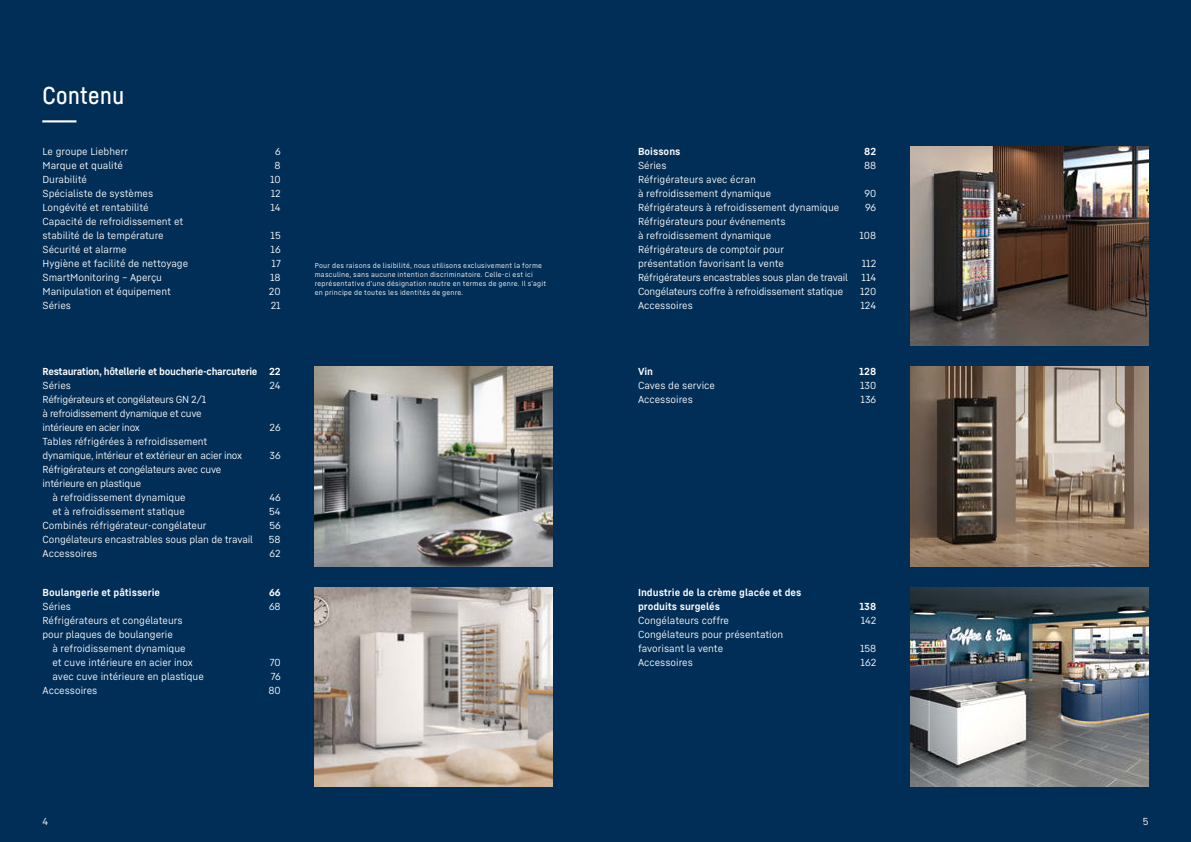
<style>
.page{position:relative;width:1191px;height:842px;background:#002e57}
.page>*{position:absolute;margin:0;border:0;box-sizing:border-box;transform-origin:0 0}
.t1{font:24px/31.5px "Liebherr Head";letter-spacing:.02em;color:#fff}
.t2{font:10px/14px "Liebherr Text";color:#fff}
.t3{font:10px/14px "Liebherr Text";letter-spacing:-.02em;color:#fff}
.t4{font:700 10px/14px "Liebherr Text";color:#fff}
.t5{font:10px/14px "Liebherr Text";letter-spacing:-.03em;color:#fff}
.t6{font:700 10px "Liebherr Text";letter-spacing:-.03em;color:#fff}
.t7{font:10px "Liebherr Text";letter-spacing:-.025em;color:#fff}
.t8{font:7px/9px "Liebherr Text";letter-spacing:.03em;color:#fff}
</style>
<div class="page">
<img style="left:315px;top:367px;width:238px;height:199px">
<img style="left:315px;top:587px;width:238px;height:200px">
<img style="left:910px;top:146px;width:238px;height:200px">
<img style="left:910px;top:367px;width:238px;height:199px">
<img style="left:910px;top:587px;width:238px;height:200px">
<h1 class="t1" style="left:43px;top:79px;width:83px">Contenu ---</h1>
<p class="t2" style="left:43px;top:144px;width:87px">Le groupe Liebherr</p>
<p class="t2" style="left:275px;top:144px;width:7px">6</p>
<p class="t2" style="left:43px;top:158px;width:82px">Marque et qualité</p>
<p class="t2" style="left:275px;top:158px;width:8px">8</p>
<p class="t2" style="left:43px;top:172px;width:46px">Durabilité</p>
<p class="t2" style="left:270px;top:172px;width:12px">10</p>
<p class="t2" style="left:43px;top:186px;width:112px">Spécialiste de systèmes</p>
<p class="t2" style="left:271px;top:186px;width:11px">12</p>
<p class="t2" style="left:43px;top:200px;width:108px">Longévité et rentabilité</p>
<p class="t2" style="left:270px;top:200px;width:12px">14</p>
<p class="t2" style="left:43px;top:214px;width:142px">Capacité de refroidissement et stabilité de la température</p>
<p class="t2" style="left:270px;top:228px;width:12px">15</p>
<p class="t2" style="left:43px;top:242px;width:86px">Sécurité et alarme</p>
<p class="t2" style="left:271px;top:242px;width:12px">16</p>
<p class="t2" style="left:43px;top:256px;width:147px">Hygiène et facilité de nettoyage</p>
<p class="t2" style="left:272px;top:256px;width:11px">17</p>
<p class="t2" style="left:43px;top:270px;width:121px">SmartMonitoring – Aperçu</p>
<p class="t2" style="left:270px;top:270px;width:12px">18</p>
<p class="t2" style="left:43px;top:284px;width:130px">Manipulation et équipement</p>
<p class="t2" style="left:269px;top:284px;width:13px">20</p>
<p class="t2" style="left:43px;top:298px;width:30px">Séries</p>
<p class="t2" style="left:271px;top:298px;width:11px">21</p>
<p class="t6" style="left:43px;top:365px;width:240px">Restauration, hôtellerie et boucherie-charcuterie 22</p>
<p class="t2" style="left:43px;top:378px;width:30px">Séries</p>
<p class="t2" style="left:269px;top:378px;width:13px">24</p>
<p class="t5" style="left:43px;top:392px;width:165px">Réfrigérateurs et congélateurs GN 2/1 à refroidissement dynamique et cuve intérieure en acier inox</p>
<p class="t2" style="left:269px;top:420px;width:13px">26</p>
<p class="t3" style="left:43px;top:434px;width:201px">Tables réfrigérées à refroidissement dynamique, intérieur et extérieur en acier inox</p>
<p class="t2" style="left:269px;top:448px;width:13px">36</p>
<p class="t7" style="left:43px;top:463px;width:180px">Réfrigérateurs et congélateurs avec cuve</p>
<p class="t3" style="left:43px;top:476px;width:100px">intérieure en plastique</p>
<p class="t2" style="left:52px;top:490px;width:135px">à refroidissement dynamique</p>
<p class="t2" style="left:269px;top:490px;width:13px">46</p>
<p class="t2" style="left:52px;top:504px;width:134px">et à refroidissement statique</p>
<p class="t2" style="left:269px;top:504px;width:13px">54</p>
<p class="t2" style="left:43px;top:518px;width:165px">Combinés réfrigérateur-congélateur</p>
<p class="t2" style="left:269px;top:518px;width:13px">56</p>
<p class="t2" style="left:43px;top:532px;width:212px">Congélateurs encastrables sous plan de travail</p>
<p class="t2" style="left:269px;top:532px;width:13px">58</p>
<p class="t2" style="left:43px;top:546px;width:56px">Accessoires</p>
<p class="t2" style="left:269px;top:546px;width:13px">62</p>
<p class="t4" style="left:43px;top:585px;width:119px">Boulangerie et pâtisserie</p>
<p class="t4" style="left:269px;top:585px;width:13px">66</p>
<p class="t2" style="left:43px;top:599px;width:30px">Séries</p>
<p class="t2" style="left:269px;top:599px;width:13px">68</p>
<p class="t2" style="left:43px;top:613px;width:141px">Réfrigérateurs et congélateurs</p>
<p class="t2" style="left:43px;top:627px;width:132px">pour plaques de boulangerie</p>
<p class="t2" style="left:52px;top:641px;width:135px">à refroidissement dynamique</p>
<p class="t2" style="left:52px;top:655px;width:142px">et cuve intérieure en acier inox</p>
<p class="t2" style="left:270px;top:655px;width:12px">70</p>
<p class="t2" style="left:52px;top:669px;width:153px">avec cuve intérieure en plastique</p>
<p class="t2" style="left:271px;top:669px;width:11px">76</p>
<p class="t2" style="left:43px;top:683px;width:56px">Accessoires</p>
<p class="t2" style="left:268px;top:683px;width:14px">80</p>
<p class="t8" style="left:315px;top:260px;width:233px">Pour des raisons de lisibilité, nous utilisons exclusivement la forme masculine, sans aucune intention discriminatoire. Celle-ci est ici représentative d’une désignation neutre en termes de genre. Il s’agit en principe de toutes les identités de genre.</p>
<p class="t4" style="left:638px;top:144px;width:44px">Boissons</p>
<p class="t4" style="left:864px;top:144px;width:14px">82</p>
<p class="t2" style="left:638px;top:158px;width:30px">Séries</p>
<p class="t2" style="left:864px;top:158px;width:14px">88</p>
<p class="t2" style="left:638px;top:172px;width:135px">Réfrigérateurs avec écran<br>à refroidissement dynamique</p>
<p class="t2" style="left:864px;top:186px;width:13px">90</p>
<p class="t2" style="left:638px;top:200px;width:203px">Réfrigérateurs à refroidissement dynamique</p>
<p class="t2" style="left:865px;top:200px;width:13px">96</p>
<p class="t2" style="left:638px;top:214px;width:149px">Réfrigérateurs pour événements à refroidissement dynamique</p>
<p class="t2" style="left:859px;top:228px;width:18px">108</p>
<p class="t2" style="left:638px;top:242px;width:147px">Réfrigérateurs de comptoir pour présentation favorisant la vente</p>
<p class="t2" style="left:861px;top:256px;width:16px">112</p>
<p class="t3" style="left:638px;top:270px;width:211px">Réfrigérateurs encastrables sous plan de travail</p>
<p class="t2" style="left:861px;top:270px;width:16px">114</p>
<p class="t3" style="left:638px;top:284px;width:207px">Congélateurs coffre à refroidissement statique</p>
<p class="t2" style="left:860px;top:284px;width:18px">120</p>
<p class="t2" style="left:638px;top:298px;width:56px">Accessoires</p>
<p class="t2" style="left:860px;top:298px;width:17px">124</p>
<p class="t4" style="left:638px;top:364px;width:17px">Vin</p>
<p class="t4" style="left:859px;top:364px;width:19px">128</p>
<p class="t2" style="left:638px;top:378px;width:78px">Caves de service</p>
<p class="t2" style="left:860px;top:378px;width:18px">130</p>
<p class="t2" style="left:638px;top:392px;width:56px">Accessoires</p>
<p class="t2" style="left:860px;top:392px;width:17px">136</p>
<p class="t4" style="left:638px;top:585px;width:165px">Industrie de la crème glacée et des produits surgelés</p>
<p class="t4" style="left:859px;top:599px;width:18px">138</p>
<p class="t2" style="left:638px;top:613px;width:93px">Congélateurs coffre</p>
<p class="t2" style="left:860px;top:613px;width:17px">142</p>
<p class="t2" style="left:638px;top:627px;width:147px">Congélateurs pour présentation favorisant la vente</p>
<p class="t2" style="left:860px;top:641px;width:18px">158</p>
<p class="t2" style="left:638px;top:655px;width:56px">Accessoires</p>
<p class="t2" style="left:860px;top:655px;width:17px">162</p>
<p class="t2" style="left:43px;top:814px;width:7px">4</p>
<p class="t2" style="left:1142px;top:814px;width:7px">5</p>
</div>
